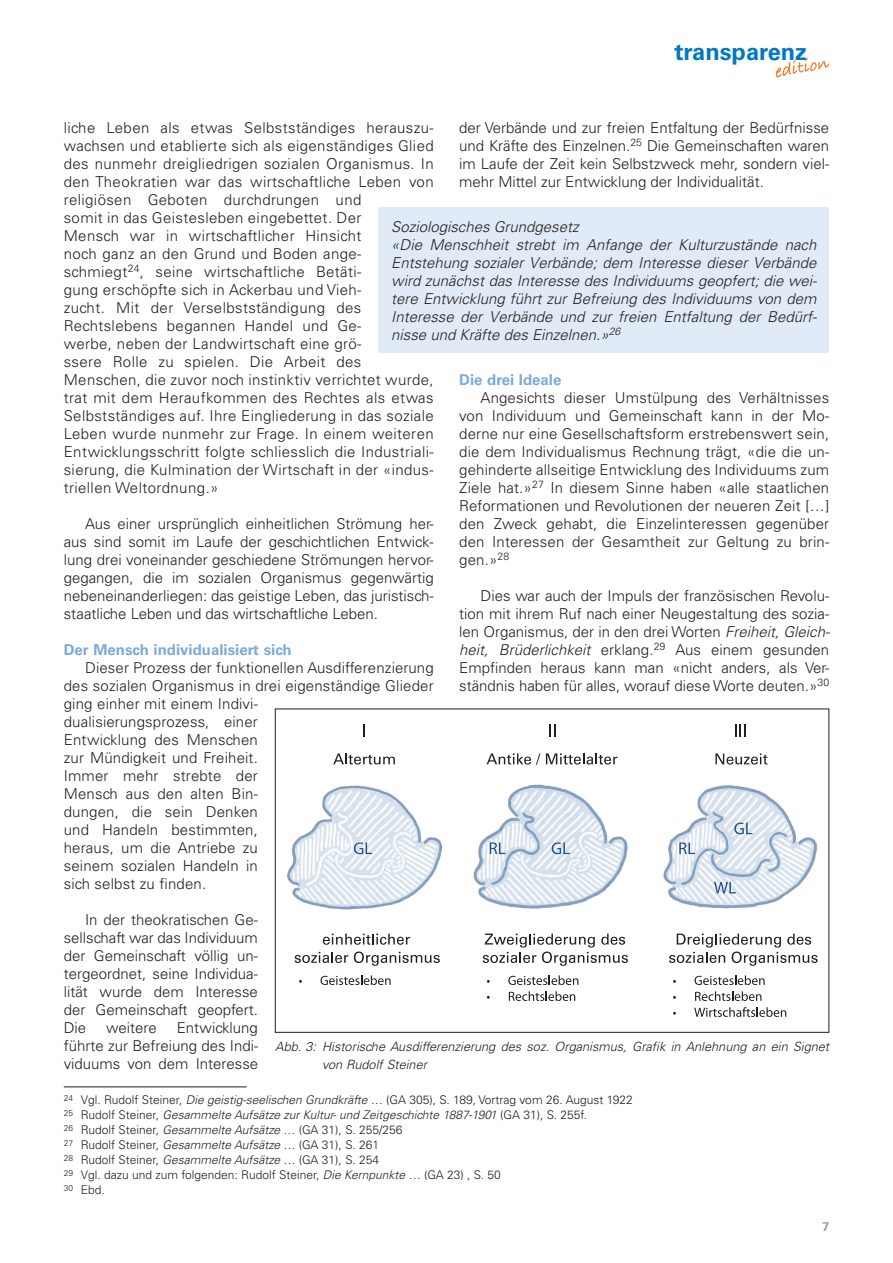
<style>
.page{position:relative;width:893px;height:1263px;background:#fff}
.page>*{position:absolute;margin:0;border:0;box-sizing:border-box;transform-origin:0 0}
.t1{font:700 23.55px "Univers";color:#0079c2}
.t2{font:300 15px/18px "Univers";letter-spacing:.025em;color:#231f20;text-align:justify}
.t3{font:italic 300 15px/18px "Univers";color:#231f20}
.t4{font:700 15px "Univers";color:#7aabdb}
.t5{font:300 15px "Univers";color:#231f20}
.t6{font:italic 300 12.75px/18px "Univers";color:#231f20}
.t7{font:700 12.75px "Univers";color:#95a4ad}
.t8{font:300 12px/15px "Univers";color:#231f20}
.s1{font-style:italic}
</style>
<div class="page">
<svg style="left:776px;top:58px;width:53px;height:19px"></svg>
<hr style="left:64px;top:1086px;width:183px;height:1px;background:#231f20">
<div style="left:378px;top:207px;width:451px;height:145px;background:#e1ebf7"></div>
<svg style="left:363px;top:724px;width:2px;height:13px"></svg>
<svg style="left:333px;top:753px;width:62px;height:12px"></svg>
<svg style="left:549px;top:724px;width:6px;height:13px"></svg>
<svg style="left:486px;top:753px;width:54px;height:12px"></svg>
<svg style="left:546px;top:753px;width:71px;height:12px"></svg>
<svg style="left:735px;top:724px;width:11px;height:13px"></svg>
<svg style="left:715px;top:753px;width:52px;height:12px"></svg>
<img style="left:287px;top:785px;width:156px;height:125px">
<svg style="left:354px;top:842px;width:18px;height:12px"></svg>
<img style="left:473px;top:784px;width:155px;height:125px">
<svg style="left:552px;top:842px;width:18px;height:12px"></svg>
<svg style="left:490px;top:842px;width:15px;height:12px"></svg>
<img style="left:663px;top:785px;width:154px;height:124px">
<svg style="left:734px;top:822px;width:18px;height:12px"></svg>
<svg style="left:679px;top:842px;width:16px;height:12px"></svg>
<svg style="left:714px;top:882px;width:22px;height:11px"></svg>
<svg style="left:323px;top:933px;width:87px;height:12px"></svg>
<svg style="left:295px;top:952px;width:53px;height:11px"></svg>
<svg style="left:354px;top:951px;width:86px;height:15px"></svg>
<svg style="left:320px;top:975px;width:71px;height:10px"></svg>
<svg style="left:483px;top:933px;width:145px;height:33px"></svg>
<svg style="left:508px;top:975px;width:70px;height:10px"></svg>
<svg style="left:509px;top:991px;width:66px;height:10px"></svg>
<svg style="left:669px;top:933px;width:149px;height:33px"></svg>
<svg style="left:694px;top:975px;width:71px;height:10px"></svg>
<svg style="left:695px;top:991px;width:66px;height:10px"></svg>
<svg style="left:694px;top:1007px;width:92px;height:10px"></svg>
<h1 class="t1" style="left:674px;top:38px;width:134px">transparenz</h1>
<p class="t2" style="left:64px;top:118px;width:371px;text-align:left">liche Leben als etwas Selbstständiges herauszu&shy;wachsen und etablierte sich als eigenständiges Glied des nunmehr dreigliedrigen sozialen Organismus. In den Theokratien war das wirtschaftliche Leben von religiösen Geboten durchdrungen und<br>somit in das Geistesleben eingebettet. Der<br>Mensch war in wirtschaftlicher Hinsicht<br>noch ganz an den Grund und Boden ange&shy;schmiegt<sup>24</sup>, seine wirtschaftliche Betäti-<br>gung erschöpfte sich in Ackerbau und Vieh-<br>zucht. Mit der Verselbstständigung des Rechtslebens begannen Handel und Ge-<br>werbe, neben der Landwirtschaft eine grö-<br>ssere Rolle zu spielen. Die Arbeit des Menschen, die zuvor noch instinktiv verrichtet wurde, trat mit dem Heraufkommen des Rechtes als etwas Selbstständiges auf. Ihre Eingliederung in das soziale Leben wurde nunmehr zur Frage. In einem weiteren Entwicklungsschritt folgte schliesslich die Industriali&shy;sierung, die Kulmination der Wirtschaft in der «indus&shy;triellen Weltordnung.»</p>
<p class="t2" style="left:64px;top:514px;width:371px;text-indent:21px">Aus einer ursprünglich einheitlichen Strömung her&shy;aus sind somit im Laufe der geschichtlichen Entwick&shy;lung drei voneinander geschiedene Strömungen hervor&shy;gegangen, die im sozialen Organismus gegenwärtig nebeneinanderliegen: das geistige Leben, das juristisch&shy;staatliche Leben und das wirtschaftliche Leben.</p>
<p class="t4" style="left:64px;top:640px;width:229px">Der Mensch individualisiert sich</p>
<p class="t2" style="left:64px;top:658px;width:371px;text-align:left;text-indent:21px">Dieser Prozess der funktionellen Ausdifferenzierung des sozialen Organismus in drei eigenständige Glieder ging einher mit einem Indivi-<br>dualisierungsprozess, einer<br>Entwicklung des Menschen<br>zur Mündigkeit und Freiheit.<br>Immer mehr strebte der<br>Mensch aus den alten Bin-<br>dungen, die sein Denken<br>und Handeln bestimmten,<br>heraus, um die Antriebe zu<br>seinem sozialen Handeln in<br>sich selbst zu finden.</p>
<p class="t2" style="left:64px;top:910px;width:196px;text-indent:21px">In der theokratischen Ge&shy;sellschaft war das Individuum der Gemeinschaft völlig un&shy;tergeordnet, seine Individua&shy;lität wurde dem Interesse der Gemeinschaft geopfert.<br>Die</p>
<p class="t2" style="left:459px;top:118px;width:371px">der Verbände und zur freien Entfaltung der Bedürfnisse und Kräfte des Einzelnen.<sup>25</sup> Die Gemeinschaften waren im Laufe der Zeit kein Selbstzweck mehr, sondern viel&shy;mehr Mittel zur Entwicklung der Individualität.</p>
<p class="t3" style="left:391px;top:217px;width:427px">Soziologisches Grundgesetz<br>«Die Menschheit strebt im Anfange der Kulturzustände nach Entstehung sozialer Verbände; dem Interesse dieser Verbände wird zunächst das Interesse des Individuums geopfert; die wei&shy;tere Entwicklung führt zur Befreiung des Individuums von dem Interesse der Verbände und zur freien Entfaltung der Bedürf&shy;nisse und Kräfte des Einzelnen.»<sup>26</sup></p>
<p class="t4" style="left:459px;top:370px;width:104px">Die drei Ideale</p>
<p class="t2" style="left:459px;top:388px;width:371px;text-indent:21px">Angesichts dieser Umstülpung des Verhältnisses von Individuum und Gemeinschaft kann in der Mo&shy;derne nur eine Gesellschaftsform erstrebenswert sein, die dem Individualismus Rechnung trägt, «die die un&shy;gehinderte allseitige Entwicklung des Individuums zum Ziele hat.»<sup>27</sup> In diesem Sinne haben «alle staatlichen Reformationen und Revolutionen der neueren Zeit […] den Zweck gehabt, die Einzelinteressen gegenüber den Interessen der Gesamtheit zur Geltung zu brin&shy;gen.»<sup>28</sup></p>
<p class="t2" style="left:459px;top:586px;width:372px;text-indent:21px">Dies war auch der Impuls der französischen Revolu&shy;tion mit ihrem Ruf nach einer Neugestaltung des sozia&shy;len Organismus, der in den drei Worten <span class="s1">Freiheit, Gleich&shy;heit, Brüderlichkeit</span> erklang.<sup>29</sup> Aus einem gesunden Empfinden heraus kann man «nicht anders, als Ver&shy;ständnis haben für alles, worauf diese Worte deuten.»<sup>30</sup></p>
<p class="t2" style="left:64px;top:1018px;width:196px;text-indent:113px">Entwicklung führte zur Befreiung des Indi&shy;viduums von dem Interesse</p>
<p class="t5" style="left:106px;top:1018px;width:52px">weitere</p>
<p class="t6" style="left:322px;top:1037px;width:509px;text-indent:-47px">Abb. 3: Historische Ausdifferenzierung des soz. Organismus, Grafik in Anlehnung an ein Signet von Rudolf Steiner</p>
<p class="t8" style="left:64px;top:1092px;width:571px"><sup>24</sup> Vgl. Rudolf Steiner, <span class="s1">Die geistig-seelischen Grundkräfte …</span> (GA 305), S. 189, Vortrag vom 26. August 1922<br><sup>25</sup> Rudolf Steiner, <span class="s1">Gesammelte Aufsätze zur Kultur- und Zeitgeschichte 1887-1901</span> (GA 31), S. 255f.<br><sup>26</sup> Rudolf Steiner, <span class="s1">Gesammelte Aufsätze</span> … (GA 31), S. 255/256<br><sup>27</sup> Rudolf Steiner, <span class="s1">Gesammelte Aufsätze …</span> (GA 31), S. 261<br><sup>28</sup> Rudolf Steiner, <span class="s1">Gesammelte Aufsätze …</span> (GA 31), S. 254<br><sup>29</sup> Vgl. dazu und zum folgenden: Rudolf Steiner, <span class="s1">Die Kernpunkte …</span> (GA 23) , S. 50<br><sup>30</sup> Ebd.</p>
<p class="t7" style="left:822px;top:1219px;width:9px">7</p>
</div>
